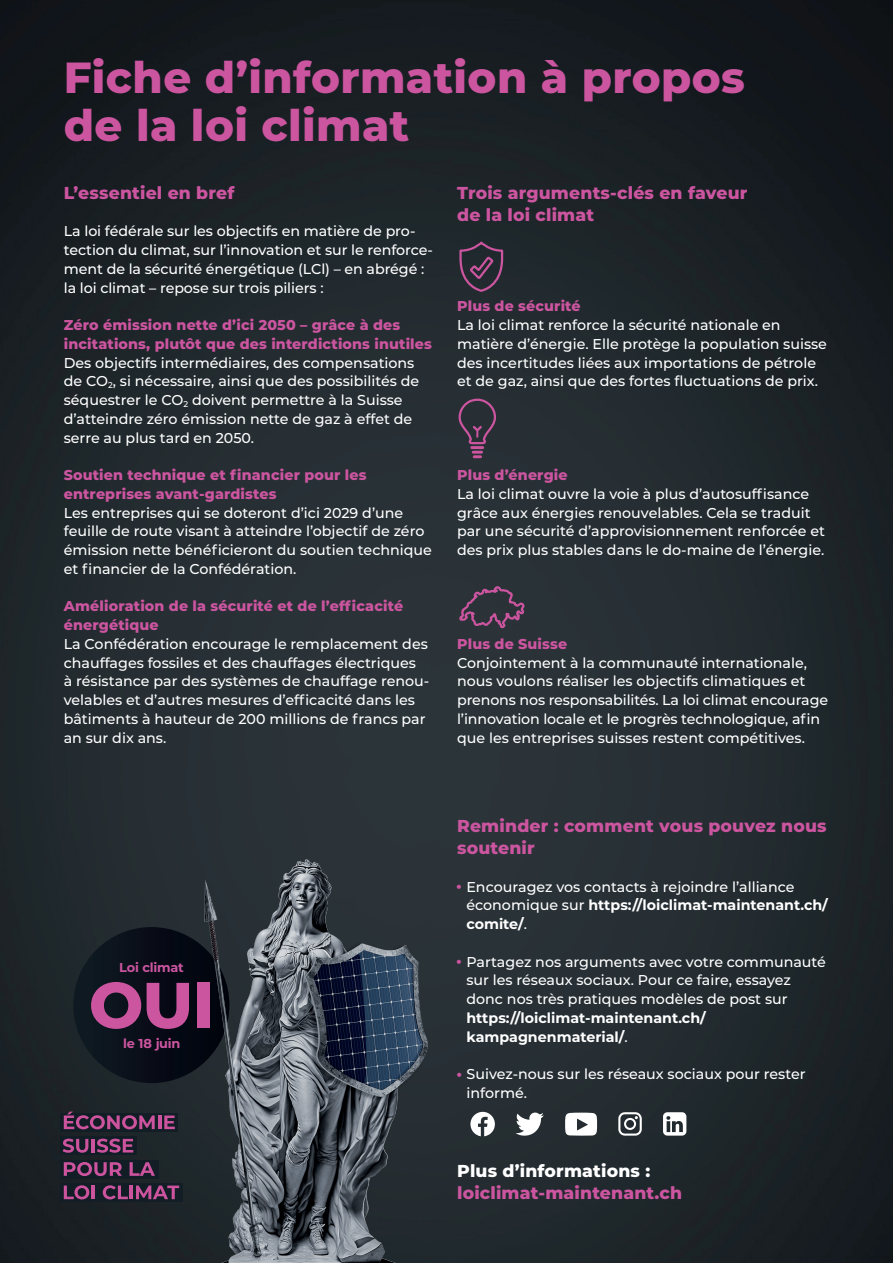
<style>
.page{position:relative;width:893px;height:1263px;background:#fff}
.page>*{position:absolute;margin:0;border:0;box-sizing:border-box;transform-origin:0 0}
.t1{font:800 64.5px "Montserrat";color:#cc55a0}
.t2{font:800 43.5px/48px "Montserrat";letter-spacing:.01em;color:#cc55a0}
.t3{font:800 17.25px/21.8px "Montserrat";letter-spacing:.01em;color:#cc55a0}
.t4{font:800 17.25px "Montserrat";letter-spacing:.01em;color:#fff}
.t5{font:500 14.25px/18.8px "Montserrat";color:#fff}
.t6{font:800 14.25px/18.8px "Montserrat";letter-spacing:.01em;color:#cc55a0}
.t7{font:700 14.25px/18.8px "Montserrat";color:#fff}
.t8{font:700 12.9px "Montserrat";letter-spacing:-.02em;color:#cc55a0}
.s1{font-size:22.5px;color:#cc55a0}
.s2{font-weight:700}
.s3{font-weight:500}
</style>
<div class="page">
<img style="left:0;top:0;width:893px;height:1263px">
<svg style="left:60px;top:1113px;width:118px;height:19px"></svg>
<div style="left:60px;top:1136px;width:76px;height:19px;background:#131d25"></div>
<div style="left:60px;top:1160px;width:98px;height:18px;background:#131d25"></div>
<div style="left:60px;top:1183px;width:122px;height:19px;background:#131d25"></div>
<svg style="left:64px;top:1111px;width:91px;height:18px;background:#5b3253"></svg>
<hr style="left:158px;top:1115px;width:3px;height:14px;background:#cc539e">
<svg style="left:164px;top:1115px;width:11px;height:14px"></svg>
<svg style="left:63px;top:1138px;width:70px;height:15px"></svg>
<svg style="left:64px;top:1162px;width:58px;height:14px"></svg>
<svg style="left:130px;top:1162px;width:25px;height:14px"></svg>
<svg style="left:64px;top:1185px;width:25px;height:14px"></svg>
<hr style="left:92px;top:1185px;width:3px;height:14px;background:#cc539e">
<svg style="left:103px;top:1185px;width:25px;height:14px"></svg>
<hr style="left:130px;top:1185px;width:3px;height:14px;background:#cc539e">
<svg style="left:136px;top:1185px;width:43px;height:14px"></svg>
<svg style="left:459px;top:243px;width:44px;height:49px;background:#453246"></svg>
<svg style="left:459px;top:399px;width:37px;height:59px;background:#453648"></svg>
<svg style="left:459px;top:586px;width:65px;height:42px;background:#49394b"></svg>
<div style="left:73px;top:927px;width:156px;height:156px;background:#0a0f19;border-radius:78px"></div>
<img style="left:184px;top:846px;width:262px;height:417px">
<svg style="left:516px;top:1112px;width:28px;height:24px"></svg>
<svg style="left:565px;top:1112px;width:32px;height:24px"></svg>
<svg style="left:618px;top:1112px;width:24px;height:23px"></svg>
<svg style="left:470px;top:1111px;width:25px;height:25px"></svg>
<svg style="left:663px;top:1112px;width:23px;height:23px"></svg>
<h2 class="t2" style="left:64px;top:51px;width:683px">Fiche d’information à propos de la loi climat</h2>
<p class="t3" style="left:64px;top:181px;width:172px">L’essentiel en bref</p>
<p class="t5" style="left:64px;top:221px;width:371px">La loi fédérale sur les objectifs en matière de pro&shy;tection du climat, sur l’innovation et sur le renforce&shy;ment de la sécurité énergétique (LCl) – en abrégé : la loi climat – repose sur trois piliers :</p>
<p class="t6" style="left:64px;top:315px;width:370px">Zéro émission nette d’ici 2050 – grâce à des incitations, plutôt que des interdictions inutiles</p>
<p class="t5" style="left:64px;top:353px;width:357px">Des objectifs intermédiaires, des compensations de CO<sub>2</sub>, si nécessaire, ainsi que des possibilités de séquestrer le CO<sub>2</sub> doivent permettre à la Suisse d’atteindre zéro émission nette de gaz à effet de serre au plus tard en 2050.</p>
<p class="t6" style="left:64px;top:465px;width:304px">Soutien technique et financier pour les entreprises avant-gardistes</p>
<p class="t5" style="left:64px;top:503px;width:370px">Les entreprises qui se doteront d’ici 2029 d’une feuille de route visant à atteindre l’objectif de zéro émission nette bénéficieront du soutien technique et financier de la Confédération.</p>
<p class="t6" style="left:64px;top:596px;width:341px">Amélioration de la sécurité et de l’efficacité énergétique</p>
<p class="t5" style="left:64px;top:634px;width:367px">La Confédération encourage le remplacement des chauffages fossiles et des chauffages électriques<br>à résistance par des systèmes de chauffage renou&shy;velables et d’autres mesures d’efficacité dans les bâtiments à hauteur de 200 millions de francs par an sur dix ans.</p>
<p class="t3" style="left:457px;top:181px;width:292px">Trois arguments-clés en faveur de la loi climat</p>
<p class="t6" style="left:457px;top:296px;width:125px">Plus de sécurité</p>
<p class="t5" style="left:457px;top:315px;width:371px">La loi climat renforce la sécurité nationale en matière d’énergie. Elle protège la population suisse des incertitudes liées aux importations de pétrole et de gaz, ainsi que des fortes fluctuations de prix.</p>
<p class="t6" style="left:457px;top:465px;width:112px">Plus d’énergie</p>
<p class="t5" style="left:457px;top:484px;width:369px">La loi climat ouvre la voie à plus d’autosuffisance grâce aux énergies renouvelables. Cela se traduit par une sécurité d’approvisionnement renforcée et des prix plus stables dans le do-maine de l’énergie.</p>
<p class="t6" style="left:457px;top:634px;width:112px">Plus de Suisse</p>
<p class="t5" style="left:457px;top:653px;width:372px">Conjointement à la communauté internationale, nous voulons réaliser les objectifs climatiques et prenons nos responsabilités. La loi climat encourage l’innovation locale et le progrès technologique, afin que les entreprises suisses restent compétitives.</p>
<p class="t8" style="left:119px;top:958px;width:66px">Loi climat</p>
<h1 class="t1" style="left:89px;top:958px;width:127px">OUI</h1>
<p class="t8" style="left:123px;top:1034px;width:59px">le 18 juin</p>
<p class="t3" style="left:457px;top:814px;width:371px">Reminder : comment vous pouvez nous soutenir</p>
<p class="t5" style="left:466px;top:877px;width:363px;text-indent:-11px"><span class="s1">•</span> Encouragez vos contacts à rejoindre l’alliance économique sur <span class="s2">https://loiclimat-maintenant.ch/ comite/</span>.</p>
<p class="t5" style="left:466px;top:952px;width:361px;text-indent:-11px"><span class="s1">•</span> Partagez nos arguments avec votre communauté sur les réseaux sociaux. Pour ce faire, essayez donc nos très pratiques modèles de post sur</p>
<p class="t7" style="left:466px;top:1008px;width:241px">https://loiclimat-maintenant.ch/ kampagnenmaterial/<span class="s3">.</span></p>
<p class="t5" style="left:467px;top:1064px;width:341px;text-indent:-11px"><span class="s1">•</span> Suivez-nous sur les réseaux sociaux pour rester informé.</p>
<p class="t4" style="left:457px;top:1159px;width:195px">Plus d’informations :</p>
<p class="t3" style="left:457px;top:1181px;width:227px">loiclimat-maintenant.ch</p>
</div>
